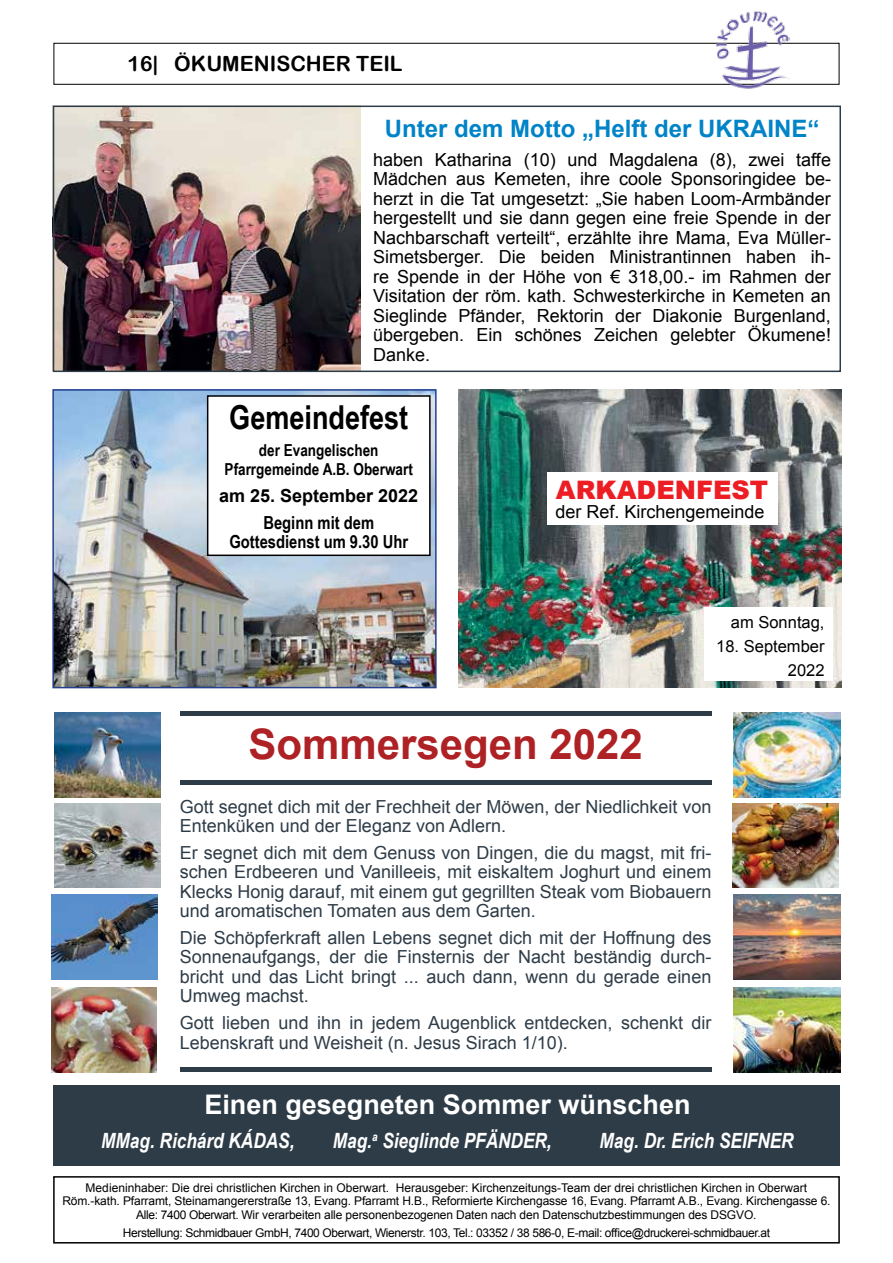
<style>
.page{position:relative;width:893px;height:1263px;background:#fff}
.page>*{position:absolute;margin:0;border:0;box-sizing:border-box;transform-origin:0 0}
.t1{font:700 42px "Arial";color:#ae2124}
.t2{font:700 33px "Arial Narrow";color:#000}
.t3{font:700 27px "Arial";color:#fff}
.t4{font:900 25.5px "Arial";color:#ed1d24}
.t5{font:700 24px "Arial";color:#0083c7}
.t6{font:italic 700 21px "Arial Narrow";color:#fff}
.t7{font:21px "Arial Rounded MT Bold";color:#000}
.t8{font:18px/19.5px "Arial";color:#2e3c47}
.t9{font:18px/19.5px "Arial";color:#000;text-align:justify}
.t10{font:700 18px/19.5px "Arial Narrow";color:#000;text-align:center}
.t11{font:700 18px "Arial";color:#000}
.t12{font:700 16.5px/19.5px "Arial Narrow";color:#000;text-align:center}
.t13{font:16.5px/24px "Arial";color:#000;text-align:right}
.t14{font:12px/13.5px "Arial";letter-spacing:-.01em;color:#000;text-align:center}
.t15{font:12px "Arial";letter-spacing:-.03em;color:#000}
</style>
<div class="page">
<div style="left:54px;top:43px;width:785px;height:42px;border:1px solid #000"></div>
<div style="left:53px;top:1176px;width:787px;height:67px;border:2px solid #000"></div>
<img style="left:717px;top:11px;width:72px;height:78px">
<div style="left:53px;top:1085px;width:787px;height:81px;background:#2e3c47"></div>
<img style="left:51px;top:988px;width:106px;height:84px">
<img style="left:51px;top:894px;width:106px;height:85px">
<img style="left:55px;top:804px;width:106px;height:84px">
<img style="left:55px;top:712px;width:106px;height:85px">
<hr style="left:180px;top:1068px;width:531px;height:4px;background:#2e3c47">
<hr style="left:180px;top:712px;width:531px;height:4px;background:#2e3c47">
<hr style="left:180px;top:780px;width:531px;height:4px;background:#2e3c47">
<img style="left:734px;top:988px;width:106px;height:84px">
<img style="left:734px;top:894px;width:106px;height:85px">
<img style="left:732px;top:803px;width:106px;height:84px">
<img style="left:734px;top:712px;width:106px;height:85px">
<img style="left:56px;top:109px;width:305px;height:260px">
<div style="left:53px;top:106px;width:788px;height:266px;border:2px solid #2e3c47"></div>
<img style="left:458px;top:390px;width:383px;height:298px">
<div style="left:547px;top:472px;width:230px;height:53px;background:#fff"></div>
<div style="left:705px;top:607px;width:128px;height:74px;background:#fff"></div>
<img style="left:55px;top:392px;width:379px;height:293px">
<div style="left:52px;top:389px;width:385px;height:299px;border:2px solid #25408f"></div>
<div style="left:208px;top:396px;width:222px;height:159px;background:#fff"></div>
<div style="left:207px;top:395px;width:224px;height:161px;border:2px solid #000"></div>
<p class="t7" style="left:128px;top:51px;width:277px">16| ÖKUMENISCHER TEIL</p>
<h3 class="t5" style="left:385px;top:113px;width:436px">Unter dem Motto „Helft der UKRAINE“</h3>
<p class="t9" style="left:373px;top:150px;width:459px">haben Katharina (10) und Magdalena (8), zwei taffe Mädchen aus Kemeten, ihre coole Sponsoringidee be&shy;herzt in die Tat umgesetzt: „Sie haben Loom-Armbänder hergestellt und sie dann gegen eine freie Spende in der Nachbarschaft verteilt“, erzählte ihre Mama, Eva Müller-Simetsberger. Die beiden Ministrantinnen haben ih&shy;re Spende in der Höhe von € 318,00.- im Rahmen der Visitation der röm. kath. Schwesterkirche in Kemeten an Sieglinde Pfänder, Rektorin der Diakonie Burgenland, übergeben. Ein schönes Zeichen gelebter Ökumene!<br>Danke.</p>
<h2 class="t2" style="left:229px;top:393px;width:180px">Gemeindefest</h2>
<p class="t12" style="left:225px;top:440px;width:190px">der Evangelischen<br>Pfarrgemeinde A.B. Oberwart</p>
<p class="t11" style="left:219px;top:484px;width:201px">am 25. September 2022</p>
<p class="t10" style="left:229px;top:512px;width:180px">Beginn mit dem<br>Gottesdienst um 9.30 Uhr</p>
<h3 class="t4" style="left:556px;top:471px;width:214px">ARKADENFEST</h3>
<p class="t9" style="left:555px;top:503px;width:211px">der Ref. Kirchengemeinde</p>
<p class="t13" style="left:731px;top:610px;width:95px">am Sonntag,</p>
<p class="t13" style="left:716px;top:634px;width:110px">18. September<br>2022</p>
<h1 class="t1" style="left:248px;top:717px;width:396px">Sommersegen 2022</h1>
<p class="t8" style="left:180px;top:797px;width:533px">Gott segnet dich mit der Frechheit der Möwen, der Niedlichkeit von<br>Entenküken und der Eleganz von Adlern.</p>
<p class="t8" style="left:180px;top:843px;width:533px;text-align:justify">Er segnet dich mit dem Genuss von Dingen, die du magst, mit fri&shy;schen Erdbeeren und Vanilleeis, mit eiskaltem Joghurt und einem Klecks Honig darauf, mit einem gut gegrillten Steak vom Biobauern und aromatischen Tomaten aus dem Garten.</p>
<p class="t8" style="left:180px;top:928px;width:533px;text-align:justify">Die Schöpferkraft allen Lebens segnet dich mit der Hoffnung des Sonnenaufgangs, der die Finsternis der Nacht beständig durch&shy;bricht und das Licht bringt ... auch dann, wenn du gerade einen Umweg machst.</p>
<p class="t8" style="left:180px;top:1013px;width:533px">Gott lieben und ihn in jedem Augenblick entdecken, schenkt dir<br>Lebenskraft und Weisheit (n. Jesus Sirach 1/10).</p>
<h3 class="t3" style="left:204px;top:1086px;width:488px">Einen gesegneten Sommer wünschen</h3>
<p class="t6" style="left:101px;top:1124px;width:195px">MMag. Richárd KÁDAS,</p>
<p class="t6" style="left:333px;top:1124px;width:220px">Mag.<sup>a</sup> Sieglinde PFÄNDER,</p>
<p class="t6" style="left:600px;top:1124px;width:196px">Mag. Dr. Erich SEIFNER</p>
<p class="t14" style="left:62px;top:1181px;width:770px">Medieninhaber: Die drei christlichen Kirchen in Oberwart. Herausgeber: Kirchenzeitungs-Team der drei christlichen Kirchen in Oberwart<br>Röm.-kath. Pfarramt, Steinamangererstraße 13, Evang. Pfarramt H.B., Reformierte Kirchengasse 16, Evang. Pfarramt A.B., Evang. Kirchengasse 6.<br>Alle: 7400 Oberwart. Wir verarbeiten alle personenbezogenen Daten nach den Datenschutzbestimmungen des DSGVO.</p>
<p class="t15" style="left:123px;top:1224px;width:649px">Herstellung: Schmidbauer GmbH, 7400 Oberwart, Wienerstr. 103, Tel.: 03352 / 38 586-0, E-mail: office@druckerei-schmidbauer.at</p>
</div>
